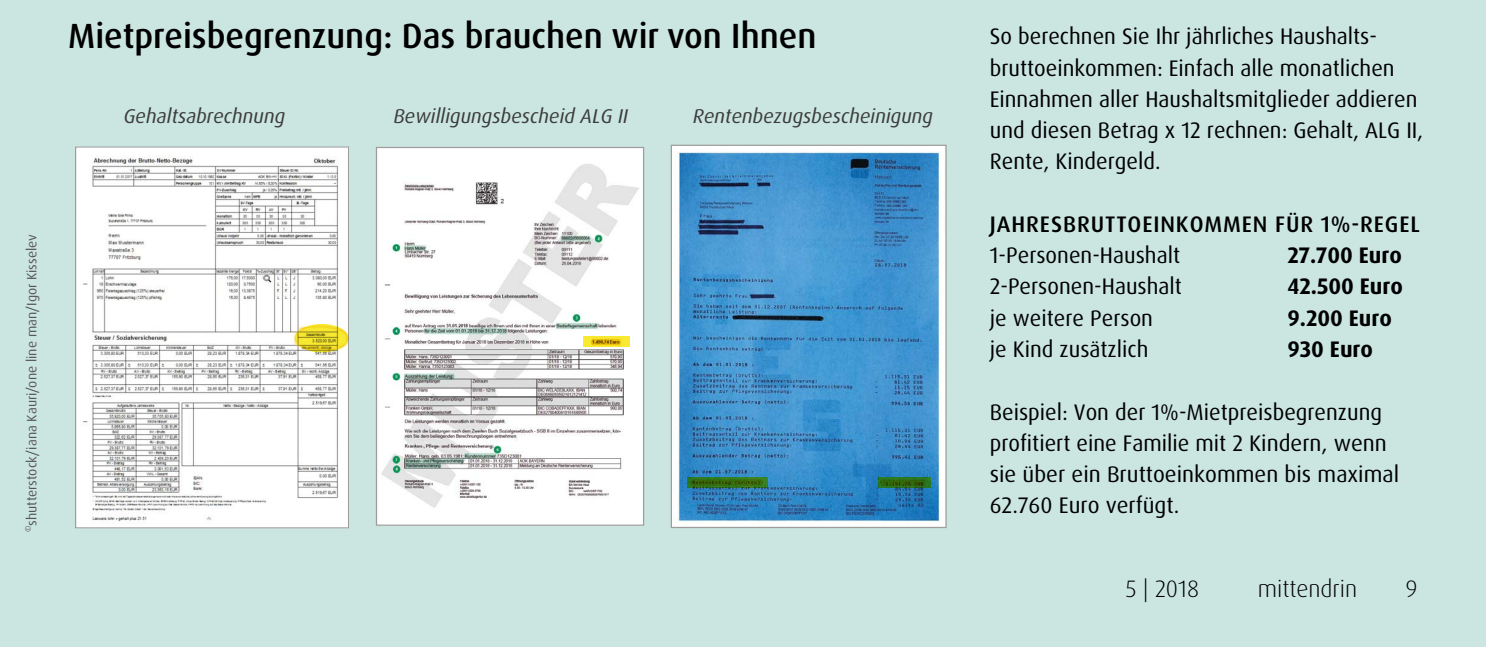
<style>
.page{position:relative;width:1486px;height:647px;background:#fff}
.page>*{position:absolute;margin:0;border:0;box-sizing:border-box;transform-origin:0 0}
.t1{font:500 35px "Dax OT";color:#000}
.t2{font:300 23.75px "Dax OT";color:#000}
.t3{font:22.5px/31.2px "Dax OT";color:#000}
.t4{font:700 22.5px "Dax OT";color:#000}
.t5{font:500 22.5px "Dax OT";letter-spacing:.04em;color:#000}
.t6{font:italic 20px "Dax OT";color:#3c3c3b}
.t7{font:13.5px "Dax OT";color:#575756}
</style>
<div class="page">
<div style="left:0;top:0;width:1486px;height:646px;background:#cbe6e1"></div>
<img style="left:78px;top:149px;width:269px;height:376px">
<div style="left:76px;top:147px;width:273px;height:380px;border:1px solid #9d9d9c"></div>
<img style="left:378px;top:149px;width:264px;height:374px">
<div style="left:376px;top:147px;width:268px;height:378px;border:1px solid #9d9d9c"></div>
<img style="left:673px;top:147px;width:271px;height:379px">
<div style="left:671px;top:145px;width:275px;height:383px;border:1px solid #9d9d9c"></div>
<svg style="left:295px;top:324px;width:54px;height:28px"></svg>
<svg style="left:583px;top:336px;width:46px;height:10px"></svg>
<svg style="left:687px;top:476px;width:81px;height:11px"></svg>
<svg style="left:878px;top:476px;width:52px;height:11px"></svg>
<p class="t7" style="left:23px;top:532px;width:299px;rotate:-90deg"><sup>©</sup>shutterstock/iana Kauri/one line man/Igor Kisselev</p>
<h1 class="t1" style="left:68px;top:13px;width:750px">Mietpreisbegrenzung: Das brauchen wir von Ihnen</h1>
<p class="t3" style="left:989px;top:21px;width:435px">So berechnen Sie Ihr jährliches Haushalts&shy;bruttoeinkommen: Einfach alle monatlichen Einnahmen aller Haushaltsmitglieder addieren und diesen Betrag x 12 rechnen: Gehalt, ALG II, Rente, Kindergeld.</p>
<p class="t5" style="left:990px;top:210px;width:431px">JAHRESBRUTTOEINKOMMEN FÜR 1%-REGEL</p>
<p class="t3" style="left:989px;top:240px;width:192px">1-Personen-Haushalt</p>
<p class="t4" style="left:1287px;top:241px;width:116px">27.700 Euro</p>
<p class="t3" style="left:989px;top:271px;width:194px">2-Personen-Haushalt</p>
<p class="t4" style="left:1287px;top:272px;width:117px">42.500 Euro</p>
<p class="t3" style="left:989px;top:302px;width:165px">je weitere Person</p>
<p class="t4" style="left:1287px;top:303px;width:106px">9.200 Euro</p>
<p class="t3" style="left:989px;top:334px;width:160px">je Kind zusätzlich</p>
<p class="t4" style="left:1287px;top:335px;width:87px">930 Euro</p>
<p class="t3" style="left:989px;top:396px;width:411px">Beispiel: Von der 1%-Mietpreisbegrenzung profitiert eine Familie mit 2 Kindern, wenn sie über ein Bruttoeinkommen bis maximal 62.760 Euro verfügt.</p>
<p class="t6" style="left:124px;top:103px;width:163px">Gehaltsabrechnung</p>
<p class="t6" style="left:394px;top:103px;width:236px">Bewilligungsbescheid ALG II</p>
<p class="t6" style="left:693px;top:103px;width:241px">Rentenbezugsbescheinigung</p>
<p class="t2" style="left:1125px;top:574px;width:75px">5 | 2018</p>
<p class="t2" style="left:1257px;top:574px;width:101px">mittendrin</p>
<p class="t2" style="left:1405px;top:574px;width:14px">9</p>
</div>
